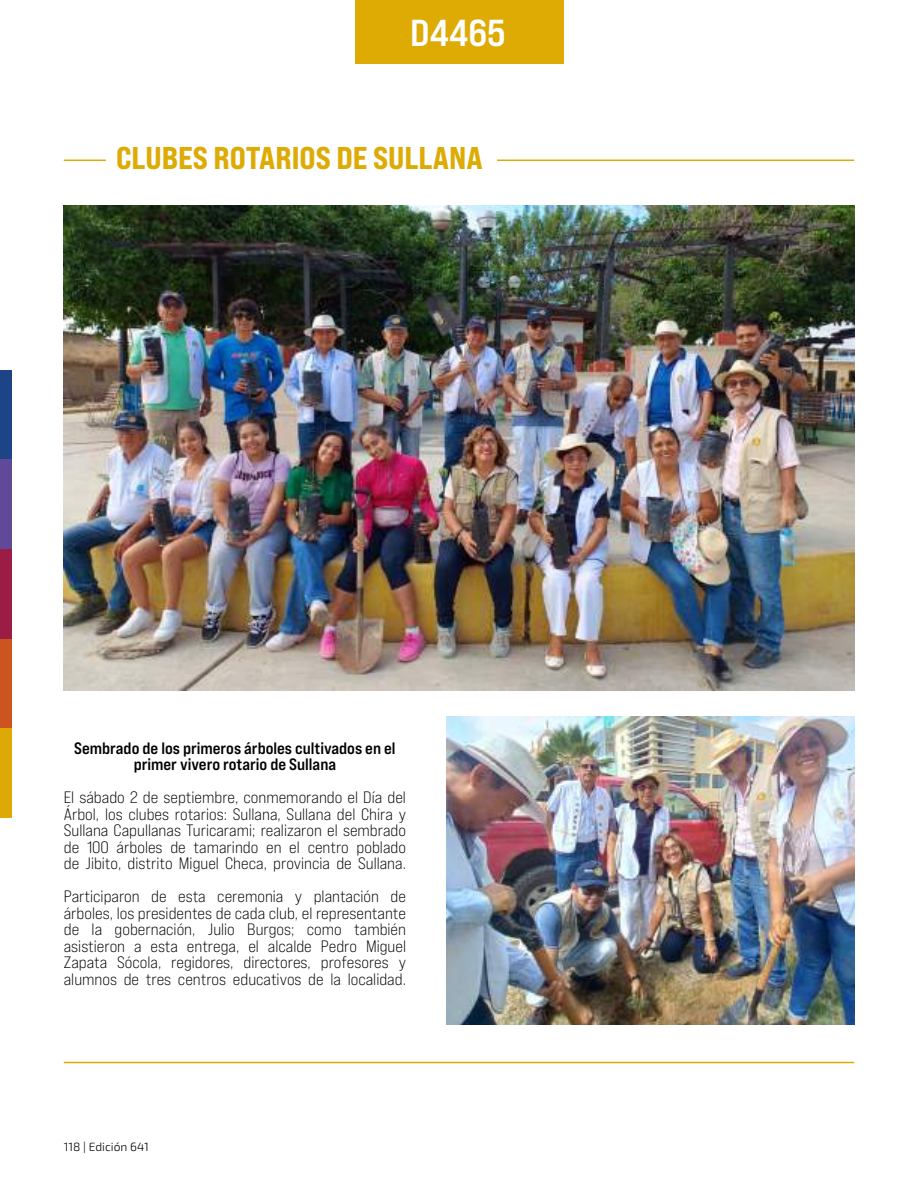
<style>
.page{position:relative;width:918px;height:1188px;background:#fff}
.page>*{position:absolute;margin:0;border:0;box-sizing:border-box;transform-origin:0 0}
.t1{font:700 expanded 37.5px "Bebas Neue Pro";color:#fff}
.t2{font:800 expanded 31.5px "Bebas Neue Pro";color:#deab05}
.t3{font:expanded 16.5px/16.5px "Bebas Neue Pro";color:#000;text-align:justify}
.t4{font:700 expanded 16.5px/16.5px "Bebas Neue Pro";color:#000;text-align:center}
.t5{font:300 12px "Exo 2";color:#000}
</style>
<div class="page">
<div style="left:0;top:370px;width:11px;height:90px;background:#1c4487"></div>
<div style="left:0;top:460px;width:11px;height:89px;background:#604999"></div>
<div style="left:0;top:549px;width:11px;height:90px;background:#9b1c44"></div>
<div style="left:0;top:639px;width:11px;height:89px;background:#cc5421"></div>
<div style="left:0;top:728px;width:11px;height:90px;background:#ddaa05"></div>
<div style="left:355px;top:0;width:208px;height:64px;background:#deab05"></div>
<hr style="left:64px;top:1062px;width:790px;height:1px;background:#deab05">
<hr style="left:64px;top:160px;width:42px;height:1px;background:#deab05">
<hr style="left:497px;top:160px;width:357px;height:1px;background:#deab05">
<img style="left:64px;top:206px;width:790px;height:485px">
<img style="left:446px;top:717px;width:408px;height:308px">
<h1 class="t1" style="left:410px;top:10px;width:97px">D4465</h1>
<h2 class="t2" style="left:116px;top:138px;width:368px">CLUBES ROTARIOS DE SULLANA</h2>
<p class="t4" style="left:74px;top:739px;width:323px">Sembrado de los primeros árboles cultivados en el primer vivero rotario de Sullana</p>
<p class="t3" style="left:64px;top:789px;width:344px">El sábado 2 de septiembre, conmemorando el Día del Árbol, los clubes rotarios: Sullana, Sullana del Chira y Sullana Capullanas Turicarami; realizaron el sembrado de 100 árboles de tamarindo en el centro poblado de Jibito, distrito Miguel Checa, provincia de Sullana.</p>
<p class="t3" style="left:64px;top:888px;width:344px">Participaron de esta ceremonia y plantación de árboles, los presidentes de cada club, el representante de la gobernación, Julio Burgos; como también asistieron a esta entrega, el alcalde Pedro Miguel Zapata Sócola, regidores, directores, profesores y alumnos de tres centros educativos de la localidad.</p>
<p class="t5" style="left:64px;top:1139px;width:87px">118 | Edición 641</p>
</div>
